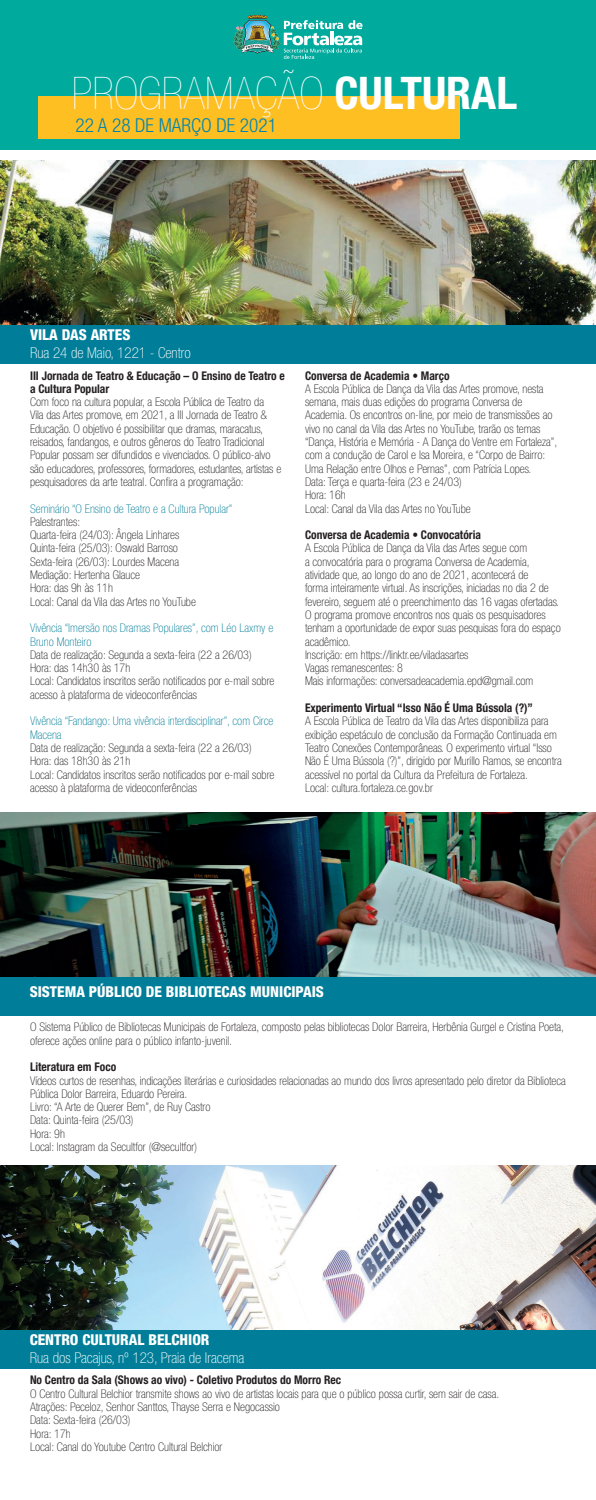
<style>
.page{position:relative;width:596px;height:1500px;background:#fff}
.page>*{position:absolute;margin:0;border:0;box-sizing:border-box;transform-origin:0 0}
.t1{font:200 condensed 45px "Helvetica Neue LT Pro";color:#fff}
.t2{font:300 condensed 19.2px "Helvetica Neue LT Pro";color:#0085b2}
.t3{font:800 condensed 15px "Helvetica Neue LT Pro";color:#fff}
.t4{font:100 condensed 15px "Helvetica Neue LT Pro";color:#fff}
.t5{font:100 condensed 12px/13.3px "Helvetica Neue LT Pro";color:#231f20}
.t6{font:700 condensed 12px/13.3px "Helvetica Neue LT Pro";color:#231f20;scale:.96 1}
.t7{font:100 condensed 12px/13.3px "Helvetica Neue LT Pro";color:#007e99}
.s1{font-weight:700}
</style>
<div class="page">
<div style="left:0;top:0;width:595px;height:150px;background:#00aa9d"></div>
<svg style="left:233px;top:15px;width:129px;height:44px"></svg>
<div style="left:39px;top:96px;width:421px;height:43px;background:#fdbf22"></div>
<div style="left:0;top:325px;width:595px;height:39px;background:#007e99"></div>
<img style="left:0;top:160px;width:595px;height:165px">
<img style="left:0;top:812px;width:595px;height:165px">
<img style="left:0;top:1165px;width:595px;height:165px">
<div style="left:0;top:977px;width:595px;height:39px;background:#007e99"></div>
<div style="left:0;top:1330px;width:595px;height:39px;background:#007e99"></div>
<p class="t1" style="left:72px;top:69px;width:446px">PROGRAMAÇÃO <span class="s1">CULTURAL</span></p>
<p class="t2" style="left:75px;top:114px;width:203px">22 A 28 DE MARÇO DE 2021</p>
<p class="t3" style="left:30px;top:326px;width:102px">VILA DAS ARTES</p>
<p class="t4" style="left:30px;top:345px;width:162px">Rua 24 de Maio, 1221 - Centro</p>
<p class="t6" style="left:30px;top:368px;width:267px">III Jornada de Teatro &amp; Educação – O Ensino de Teatro e a Cultura Popular</p>
<p class="t5" style="left:30px;top:396px;width:252px">Com foco na cultura popular, a Escola Pública de Teatro da<br>Vila das Artes promove, em 2021, a III Jornada de Teatro &amp; Educação. O objetivo é possibilitar que dramas, maracatus, reisados, fandangos, e outros gêneros do Teatro Tradicional Popular possam ser difundidos e vivenciados. O público-alvo são educadores, professores, formadores, estudantes, artistas e pesquisadores da arte teatral. Confira a programação:</p>
<p class="t7" style="left:30px;top:502px;width:204px">Seminário “O Ensino de Teatro e a Cultura Popular”</p>
<p class="t5" style="left:30px;top:515px;width:52px">Palestrantes:</p>
<p class="t5" style="left:30px;top:529px;width:151px">Quarta-feira (24/03): Ângela Linhares</p>
<p class="t5" style="left:30px;top:542px;width:149px">Quinta-feira (25/03): Oswald Barroso</p>
<p class="t5" style="left:30px;top:555px;width:150px">Sexta-feira (26/03): Lourdes Macena</p>
<p class="t5" style="left:30px;top:569px;width:111px">Mediação: Hertenha Glauce</p>
<p class="t5" style="left:30px;top:582px;width:84px">Hora: das 9h às 11h</p>
<p class="t5" style="left:30px;top:595px;width:167px">Local: Canal da Vila das Artes no YouTube</p>
<p class="t7" style="left:30px;top:622px;width:244px">Vivência “Imersão nos Dramas Populares”, com Léo Laxmy e<br>Bruno Monteiro</p>
<p class="t5" style="left:30px;top:648px;width:223px">Data de realização: Segunda a sexta-feira (22 a 26/03)</p>
<p class="t5" style="left:30px;top:662px;width:102px">Hora: das 14h30 às 17h</p>
<p class="t5" style="left:30px;top:675px;width:246px">Local: Candidatos inscritos serão notificados por e-mail sobre acesso à plataforma de videoconferências</p>
<p class="t7" style="left:30px;top:715px;width:244px">Vivência “Fandango: Uma vivência interdisciplinar”, com Circe<br>Macena</p>
<p class="t5" style="left:30px;top:742px;width:223px">Data de realização: Segunda a sexta-feira (22 a 26/03)</p>
<p class="t5" style="left:30px;top:755px;width:102px">Hora: das 18h30 às 21h</p>
<p class="t5" style="left:30px;top:768px;width:246px">Local: Candidatos inscritos serão notificados por e-mail sobre acesso à plataforma de videoconferências</p>
<p class="t6" style="left:305px;top:368px;width:152px">Conversa de Academia • Março</p>
<p class="t5" style="left:305px;top:382px;width:253px">A Escola Pública de Dança da Vila das Artes promove, nesta semana, mais duas edições do programa Conversa de Academia. Os encontros on-line, por meio de transmissões ao vivo no canal da Vila das Artes no YouTube, trarão os temas “Dança, História e Memória - A Dança do Ventre em Fortaleza”, com a condução de Carol e Isa Moreira, e “Corpo de Bairro:<br>Uma Relação entre Olhos e Pernas”, com Patrícia Lopes.</p>
<p class="t5" style="left:305px;top:476px;width:158px">Data: Terça e quarta-feira (23 e 24/03)</p>
<p class="t5" style="left:305px;top:489px;width:42px">Hora: 16h</p>
<p class="t5" style="left:305px;top:502px;width:167px">Local: Canal da Vila das Artes no YouTube</p>
<p class="t6" style="left:305px;top:528px;width:185px">Conversa de Academia • Convocatória</p>
<p class="t5" style="left:305px;top:542px;width:257px">A Escola Pública de Dança da Vila das Artes segue com<br>a convocatória para o programa Conversa de Academia, atividade que, ao longo do ano de 2021, acontecerá de<br>forma inteiramente virtual. As inscrições, iniciadas no dia 2 de fevereiro, seguem até o preenchimento das 16 vagas ofertadas.<br>O programa promove encontros nos quais os pesquisadores tenham a oportunidade de expor suas pesquisas fora do espaço acadêmico.</p>
<p class="t5" style="left:305px;top:648px;width:165px">Inscrição: em https://linktr.ee/viladasartes</p>
<p class="t5" style="left:305px;top:662px;width:99px">Vagas remanescentes: 8</p>
<p class="t5" style="left:305px;top:675px;width:230px">Mais informações: conversadeacademia.epd@gmail.com</p>
<p class="t6" style="left:305px;top:701px;width:239px">Experimento Virtual “Isso Não É Uma Bússola (?)”</p>
<p class="t5" style="left:305px;top:715px;width:258px">A Escola Pública de Teatro da Vila das Artes disponibiliza para exibição espetáculo de conclusão da Formação Continuada em Teatro Conexões Contemporâneas. O experimento virtual “Isso Não É Uma Bússola (?)”, dirigido por Murillo Ramos, se encontra acessível no portal da Cultura da Prefeitura de Fortaleza.</p>
<p class="t5" style="left:305px;top:781px;width:129px">Local: cultura.fortaleza.ce.gov.br</p>
<p class="t3" style="left:30px;top:982px;width:295px">SISTEMA PÚBLICO DE BIBLIOTECAS MUNICIPAIS</p>
<p class="t5" style="left:30px;top:1021px;width:535px">O Sistema Público de Bibliotecas Municipais de Fortaleza, composto pelas bibliotecas Dolor Barreira, Herbênia Gurgel e Cristina Poeta, oferece ações online para o público infanto-juvenil.</p>
<p class="t6" style="left:30px;top:1060px;width:91px">Literatura em Foco</p>
<p class="t5" style="left:30px;top:1074px;width:537px">Vídeos curtos de resenhas, indicações literárias e curiosidades relacionadas ao mundo dos livros apresentado pelo diretor da Biblioteca<br>Pública Dolor Barreira, Eduardo Pereira.</p>
<p class="t5" style="left:30px;top:1101px;width:182px">Livro: “A Arte de Querer Bem”, de Ruy Castro</p>
<p class="t5" style="left:30px;top:1114px;width:105px">Data: Quinta-feira (25/03)</p>
<p class="t5" style="left:30px;top:1127px;width:36px">Hora: 9h</p>
<p class="t5" style="left:30px;top:1141px;width:168px">Local: Instagram da Secultfor (@secultfor)</p>
<p class="t3" style="left:30px;top:1330px;width:181px">CENTRO CULTURAL BELCHIOR</p>
<p class="t4" style="left:30px;top:1349px;width:216px">Rua dos Pacajus, nº 123, Praia de Iracema</p>
<p class="t6" style="left:30px;top:1373px;width:325px">No Centro da Sala (Shows ao vivo) - Coletivo Produtos do Morro Rec</p>
<p class="t5" style="left:30px;top:1387px;width:470px">O Centro Cultural Belchior transmite shows ao vivo de artistas locais para que o público possa curtir, sem sair de casa.</p>
<p class="t5" style="left:30px;top:1401px;width:251px">Atrações: Peceloz, Senhor Santtos, Thayse Serra e Negocassio</p>
<p class="t5" style="left:30px;top:1414px;width:102px">Data: Sexta-feira (26/03)</p>
<p class="t5" style="left:30px;top:1427px;width:42px">Hora: 17h</p>
<p class="t5" style="left:30px;top:1440px;width:194px">Local: Canal do Youtube Centro Cultural Belchior</p>
</div>
